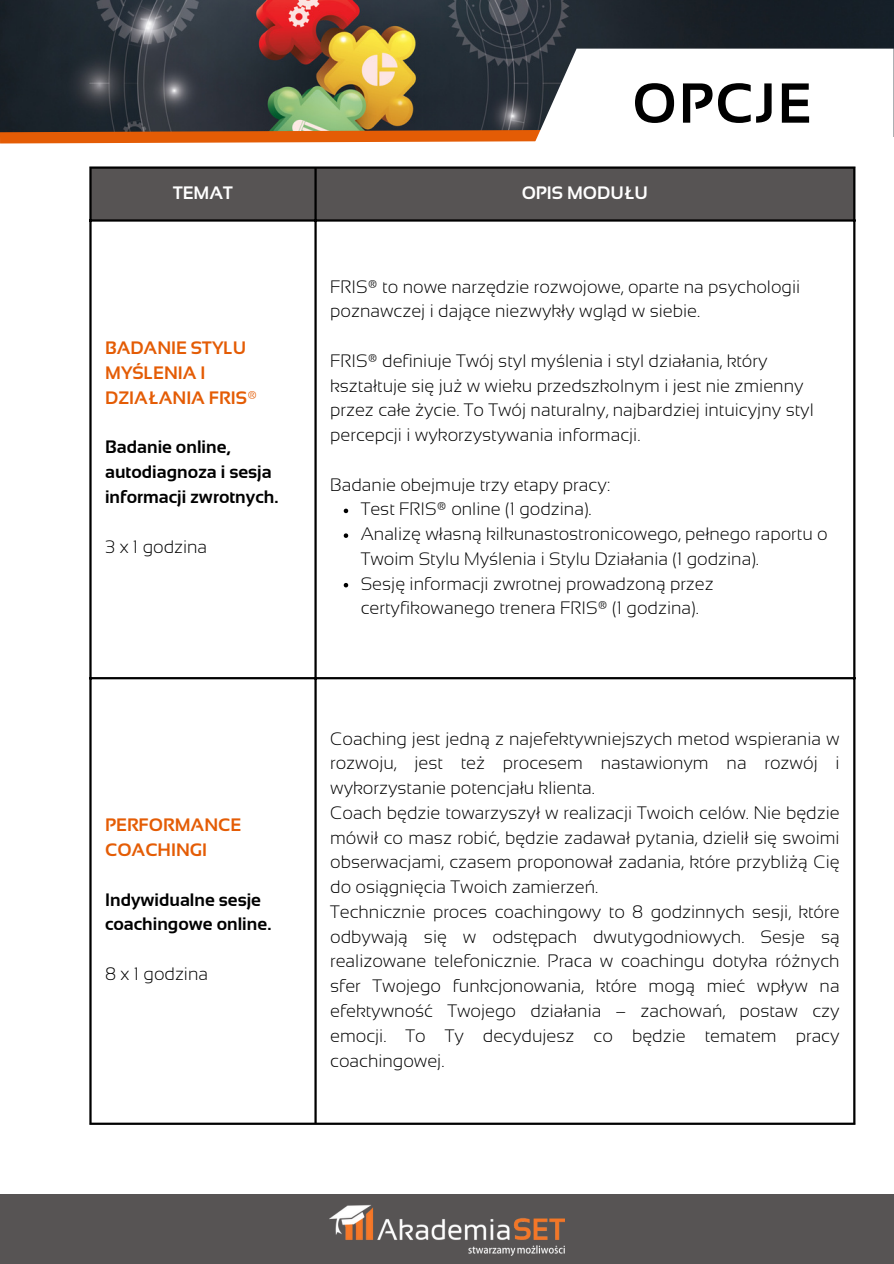
<style>
.page{position:relative;width:894px;height:1264px;background:#fff}
.page>*{position:absolute;margin:0;border:0;box-sizing:border-box;transform-origin:0 0}
.t1{font:700 56.1px "Sansation";letter-spacing:.035em;color:#000}
.t2{font:300 18px/24.8px "Sansation";color:#000}
.t3{font:700 18px/24.8px "Sansation";color:#000}
.t4{font:700 18px/24.8px "Sansation";color:#e45c05}
.t5{font:700 18px "Sansation";color:#fff}
</style>
<div class="page">
<img style="left:0;top:0;width:893px;height:124px">
<svg style="left:0;top:124px;width:509px;height:20px;background:#a9612e"></svg>
<svg style="left:509px;top:49px;width:384px;height:301px"></svg>
<div style="left:0;top:1194px;width:893px;height:69px;background:#575454"></div>
<img style="left:329px;top:1204px;width:235px;height:51px">
<div style="left:92px;top:169px;width:761px;height:50px;background:#575454"></div>
<svg style="left:343px;top:508px;width:5px;height:5px"></svg>
<svg style="left:343px;top:533px;width:5px;height:5px"></svg>
<svg style="left:343px;top:583px;width:5px;height:4px"></svg>
<hr style="left:89px;top:169px;width:3px;height:953px;background:#000">
<hr style="left:314px;top:169px;width:2px;height:953px;background:#000">
<hr style="left:853px;top:169px;width:2px;height:953px;background:#000">
<hr style="left:89px;top:166px;width:766px;height:3px;background:#000">
<hr style="left:89px;top:219px;width:766px;height:3px;background:#000">
<hr style="left:89px;top:677px;width:766px;height:2px;background:#000">
<hr style="left:89px;top:1122px;width:766px;height:2px;background:#000">
<h1 class="t1" style="left:632px;top:72px;width:181px">OPCJE</h1>
<p class="t5" style="left:173px;top:183px;width:61px">TEMAT</p>
<p class="t5" style="left:521px;top:183px;width:128px">OPIS MODUŁU</p>
<p class="t4" style="left:105px;top:336px;width:154px">BADANIE STYLU<br>MYŚLENIA I<br>DZIAŁANIA FRIS®</p>
<p class="t3" style="left:105px;top:435px;width:175px">Badanie online, autodiagnoza i sesja informacji zwrotnych.</p>
<p class="t2" style="left:105px;top:534px;width:104px">3 x 1 godzina</p>
<p class="t4" style="left:105px;top:812px;width:138px">PERFORMANCE<br>COACHINGI</p>
<p class="t3" style="left:105px;top:887px;width:168px">Indywidualne sesje coachingowe online.</p>
<p class="t2" style="left:105px;top:961px;width:104px">8 x 1 godzina</p>
<p class="t2" style="left:330px;top:274px;width:471px">FRIS® to nowe narzędzie rozwojowe, oparte na psychologii poznawczej i dające niezwykły wgląd w siebie.</p>
<p class="t2" style="left:330px;top:348px;width:485px">FRIS® definiuje Twój styl myślenia i styl działania, który kształtuje się już w wieku przedszkolnym i jest nie zmienny przez całe życie. To Twój naturalny, najbardziej intuicyjny styl percepcji i wykorzystywania informacji.</p>
<p class="t2" style="left:361px;top:472px;width:468px;text-indent:-31px">Badanie obejmuje trzy etapy pracy:<br>Test FRIS® online (1 godzina).<br>Analizę własną kilkunastostronicowego, pełnego raportu o Twoim Stylu Myślenia i Stylu Działania (1 godzina).<br>Sesję informacji zwrotnej prowadzoną przez certyfikowanego trenera FRIS® (1 godzina).</p>
<p class="t2" style="left:330px;top:726px;width:511px">Coaching jest jedną z najefektywniejszych metod wspierania w rozwoju, jest też procesem nastawionym na rozwój i wykorzystanie potencjału klienta.<br>Coach będzie towarzyszył w realizacji Twoich celów. Nie będzie mówił co masz robić, będzie zadawał pytania, dzielił się swoimi obserwacjami, czasem proponował zadania, które przybliżą Cię do osiągnięcia Twoich zamierzeń.<br>Technicznie proces coachingowy to 8 godzinnych sesji, które odbywają się w odstępach dwutygodniowych. Sesje są realizowane telefonicznie. Praca w coachingu dotyka różnych sfer Twojego funkcjonowania, które mogą mieć wpływ na efektywność Twojego działania – zachowań, postaw czy emocji. To Ty decydujesz co będzie tematem pracy coachingowej.</p>
</div>
